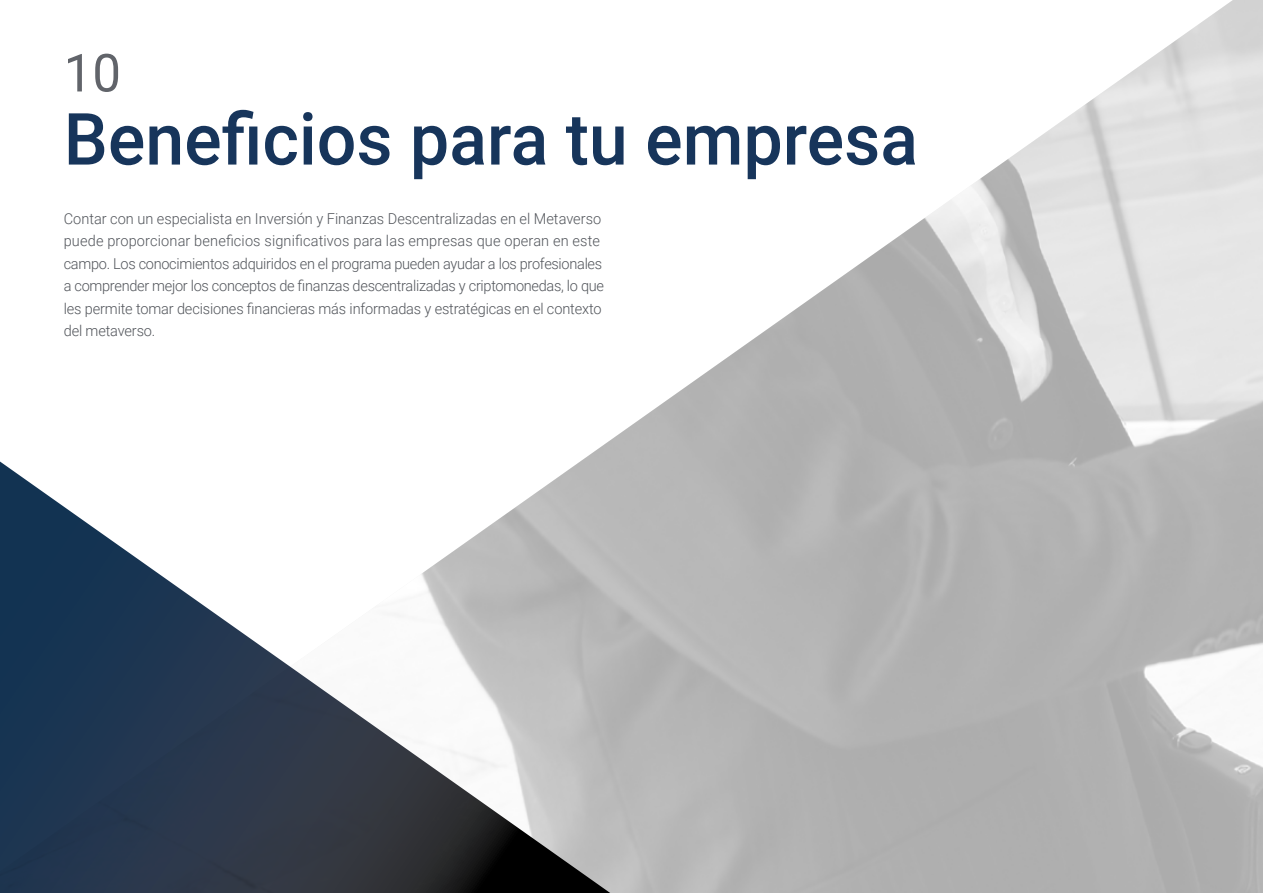
<style>
.page{position:relative;width:1263px;height:893px;background:#fff}
.page>*{position:absolute;margin:0;border:0;box-sizing:border-box;transform-origin:0 0}
.t1{font:500 72px "Roboto";color:#17355b}
.t2{font:52.5px "Roboto";color:#61646a}
.t3{font:300 15px/22.5px "Roboto";letter-spacing:-.01em;color:#52555b}
</style>
<div class="page">
<img style="left:602px;top:0;width:661px;height:893px">
<svg style="left:0;top:446px;width:640px;height:447px"></svg>
<h2 class="t2" style="left:64px;top:36px;width:59px">10</h2>
<h1 class="t1" style="left:64px;top:89px;width:856px">Beneficios para tu empresa</h1>
<p class="t3" style="left:64px;top:207px;width:542px">Contar con un especialista en Inversión y Finanzas Descentralizadas en el Metaverso puede proporcionar beneficios significativos para las empresas que operan en este campo. Los conocimientos adquiridos en el programa pueden ayudar a los profesionales a comprender mejor los conceptos de finanzas descentralizadas y criptomonedas, lo que les permite tomar decisiones financieras más informadas y estratégicas en el contexto del metaverso.</p>
</div>
